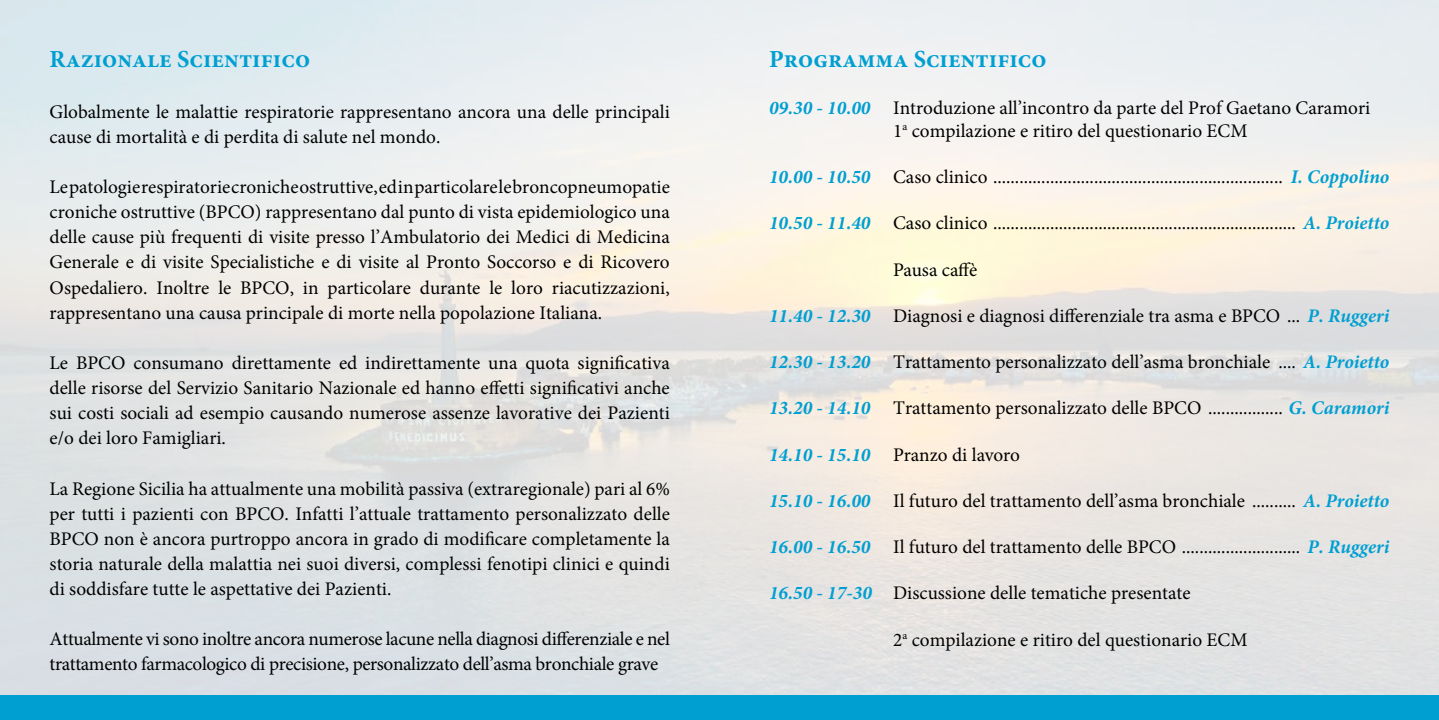
<style>
.page{position:relative;width:1439px;height:720px;background:#fff}
.page>*{position:absolute;margin:0;border:0;box-sizing:border-box;transform-origin:0 0}
.t1{font:700 24.5px "Minion Pro";color:#009fd2}
.t2{font:19.25px/25px "Minion Pro";color:#000;text-align:justify}
.t3{font:19.25px/25px "Minion Pro";letter-spacing:-.02em;color:#000}
.s1{font-weight:700;font-style:italic;color:#009fd2}
</style>
<div class="page">
<div style="left:0;top:694px;width:1439px;height:25px;background:#009fd2"></div>
<p class="t1" style="left:50px;top:42px;width:262px">Razionale Scientifico</p>
<p class="t2" style="left:50px;top:99px;width:622px">Globalmente le malattie respiratorie rappresentano ancora una delle principali cause di mortalità e di perdita di salute nel mondo.</p>
<p class="t2" style="left:50px;top:174px;width:622px">Le patologie respiratorie croniche ostruttive, ed in particolare le broncopneumopatie croniche ostruttive (BPCO) rappresentano dal punto di vista epidemiologico una delle cause più frequenti di visite presso l’Ambulatorio dei Medici di Medicina Generale e di visite Specialistiche e di visite al Pronto Soccorso e di Ricovero Ospedaliero. Inoltre le BPCO, in particolare durante le loro riacutizzazioni, rappresentano una causa principale di morte nella popolazione Italiana.</p>
<p class="t2" style="left:50px;top:350px;width:622px">Le BPCO consumano direttamente ed indirettamente una quota significativa delle risorse del Servizio Sanitario Nazionale ed hanno effetti significativi anche sui costi sociali ad esempio causando numerose assenze lavorative dei Pazienti e/o dei loro Famigliari.</p>
<p class="t2" style="left:50px;top:476px;width:622px">La Regione Sicilia ha attualmente una mobilità passiva (extraregionale) pari al 6% per tutti i pazienti con BPCO. Infatti l’attuale trattamento personalizzato delle BPCO non è ancora purtroppo ancora in grado di modificare completamente la storia naturale della malattia nei suoi diversi, complessi fenotipi clinici e quindi di soddisfare tutte le aspettative dei Pazienti.</p>
<p class="t3" style="left:50px;top:626px;width:622px">Attualmente vi sono inoltre ancora numerose lacune nella diagnosi differenziale e nel trattamento farmacologico di precisione, personalizzato dell’asma bronchiale grave</p>
<p class="t1" style="left:769px;top:42px;width:279px">Programma Scientifico</p>
<p class="t2" style="left:769px;top:96px;width:603px;line-height:23.1px;text-align:center"><span class="s1">09.30 - 10.00</span> Introduzione all’incontro da parte del Prof Gaetano Caramori<br>1<sup>a</sup> compilazione e ritiro del questionario ECM</p>
<p class="t2" style="left:769px;top:164px;width:622px"><span class="s1">10.00 - 10.50</span> Caso clinico .................................................................. <span class="s1">I. Coppolino</span></p>
<p class="t2" style="left:769px;top:211px;width:622px"><span class="s1">10.50 - 11.40</span> Caso clinico ..................................................................... <span class="s1">A. Proietto</span></p>
<p class="t2" style="left:893px;top:257px;width:86px">Pausa caffè</p>
<p class="t2" style="left:769px;top:303px;width:622px"><span class="s1">11.40 - 12.30</span> Diagnosi e diagnosi differenziale tra asma e BPCO ... <span class="s1">P. Ruggeri</span></p>
<p class="t2" style="left:769px;top:349px;width:622px"><span class="s1">12.30 - 13.20</span> Trattamento personalizzato dell’asma bronchiale .... <span class="s1">A. Proietto</span></p>
<p class="t2" style="left:769px;top:395px;width:622px"><span class="s1">13.20 - 14.10</span> Trattamento personalizzato delle BPCO ................. <span class="s1">G. Caramori</span></p>
<p class="t2" style="left:769px;top:442px;width:252px"><span class="s1">14.10 - 15.10</span> Pranzo di lavoro</p>
<p class="t2" style="left:769px;top:488px;width:622px"><span class="s1">15.10 - 16.00</span> Il futuro del trattamento dell’asma bronchiale .......... <span class="s1">A. Proietto</span></p>
<p class="t2" style="left:769px;top:534px;width:622px"><span class="s1">16.00 - 16.50</span> Il futuro del trattamento delle BPCO ........................... <span class="s1">P. Ruggeri</span></p>
<p class="t2" style="left:769px;top:580px;width:423px"><span class="s1">16.50 - 17-30</span> Discussione delle tematiche presentate</p>
<p class="t2" style="left:893px;top:626px;width:356px">2<sup>a</sup> compilazione e ritiro del questionario ECM</p>
</div>
